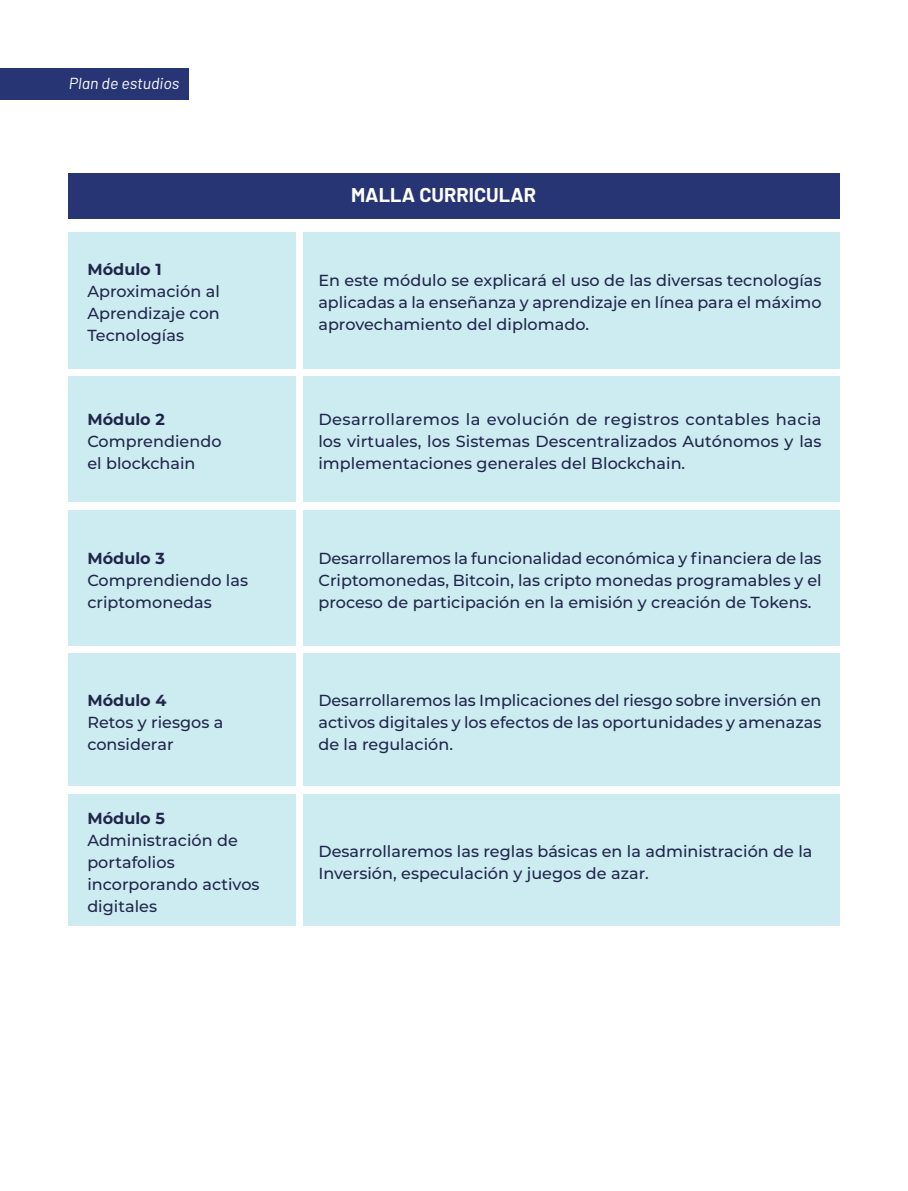
<style>
.page{position:relative;width:908px;height:1191px;background:#fff}
.page>*{position:absolute;margin:0;border:0;box-sizing:border-box;transform-origin:0 0}
.t1{font:700 20px "Barlow";color:#fff}
.t2{font:500 16px/22px "Montserrat";letter-spacing:.005em;color:#20264a;text-align:justify}
.t3{font:700 16px "Montserrat";letter-spacing:.005em;color:#20264a}
.t4{font:italic 16px "Barlow";color:#fff}
</style>
<div class="page">
<div style="left:68px;top:173px;width:771px;height:45px;background:#273574"></div>
<div style="left:0;top:68px;width:188px;height:31px;background:#273574"></div>
<div style="left:68px;top:232px;width:227px;height:137px;background:#ccecf1"></div>
<div style="left:303px;top:232px;width:536px;height:137px;background:#ccecf1"></div>
<div style="left:68px;top:377px;width:227px;height:125px;background:#ccecf1"></div>
<div style="left:303px;top:377px;width:536px;height:125px;background:#ccecf1"></div>
<div style="left:68px;top:510px;width:227px;height:135px;background:#ccecf1"></div>
<div style="left:303px;top:510px;width:536px;height:135px;background:#ccecf1"></div>
<div style="left:68px;top:653px;width:227px;height:133px;background:#ccecf1"></div>
<div style="left:303px;top:653px;width:536px;height:133px;background:#ccecf1"></div>
<div style="left:68px;top:794px;width:227px;height:132px;background:#ccecf1"></div>
<div style="left:303px;top:794px;width:536px;height:132px;background:#ccecf1"></div>
<p class="t4" style="left:69px;top:73px;width:112px">Plan de estudios</p>
<p class="t1" style="left:351px;top:183px;width:187px">MALLA CURRICULAR</p>
<p class="t3" style="left:87px;top:258px;width:76px">Módulo 1</p>
<p class="t2" style="left:87px;top:280px;width:134px">Aproximación al Aprendizaje con Tecnologías</p>
<p class="t2" style="left:318px;top:269px;width:504px">En este módulo se explicará el uso de las diversas tecnologías aplicadas a la enseñanza y aprendizaje en línea para el máximo aprovechamiento del diplomado.</p>
<p class="t3" style="left:87px;top:408px;width:79px">Módulo 2</p>
<p class="t2" style="left:87px;top:430px;width:136px">Comprendiendo el blockchain</p>
<p class="t3" style="left:87px;top:546px;width:79px">Módulo 3</p>
<p class="t2" style="left:87px;top:568px;width:162px">Comprendiendo las criptomonedas</p>
<p class="t3" style="left:87px;top:688px;width:81px">Módulo 4</p>
<p class="t2" style="left:87px;top:710px;width:138px">Retos y riesgos a considerar</p>
<p class="t2" style="left:318px;top:408px;width:504px">Desarrollaremos la evolución de registros contables hacia los virtuales, los Sistemas Descentralizados Autónomos y las implementaciones generales del Blockchain.</p>
<p class="t2" style="left:318px;top:546px;width:504px">Desarrollaremos la funcionalidad económica y financiera de las Criptomonedas, Bitcoin, las cripto monedas programables y el proceso de participación en la emisión y creación de Tokens.</p>
<p class="t2" style="left:318px;top:688px;width:504px">Desarrollaremos las Implicaciones del riesgo sobre inversión en activos digitales y los efectos de las oportunidades y amenazas de la regulación.</p>
<p class="t3" style="left:87px;top:806px;width:79px">Módulo 5</p>
<p class="t2" style="left:87px;top:828px;width:174px;text-align:left">Administración de portafolios incorporando activos digitales</p>
<p class="t2" style="left:318px;top:839px;width:495px">Desarrollaremos las reglas básicas en la administración de la<br>Inversión, especulación y juegos de azar.</p>
</div>
